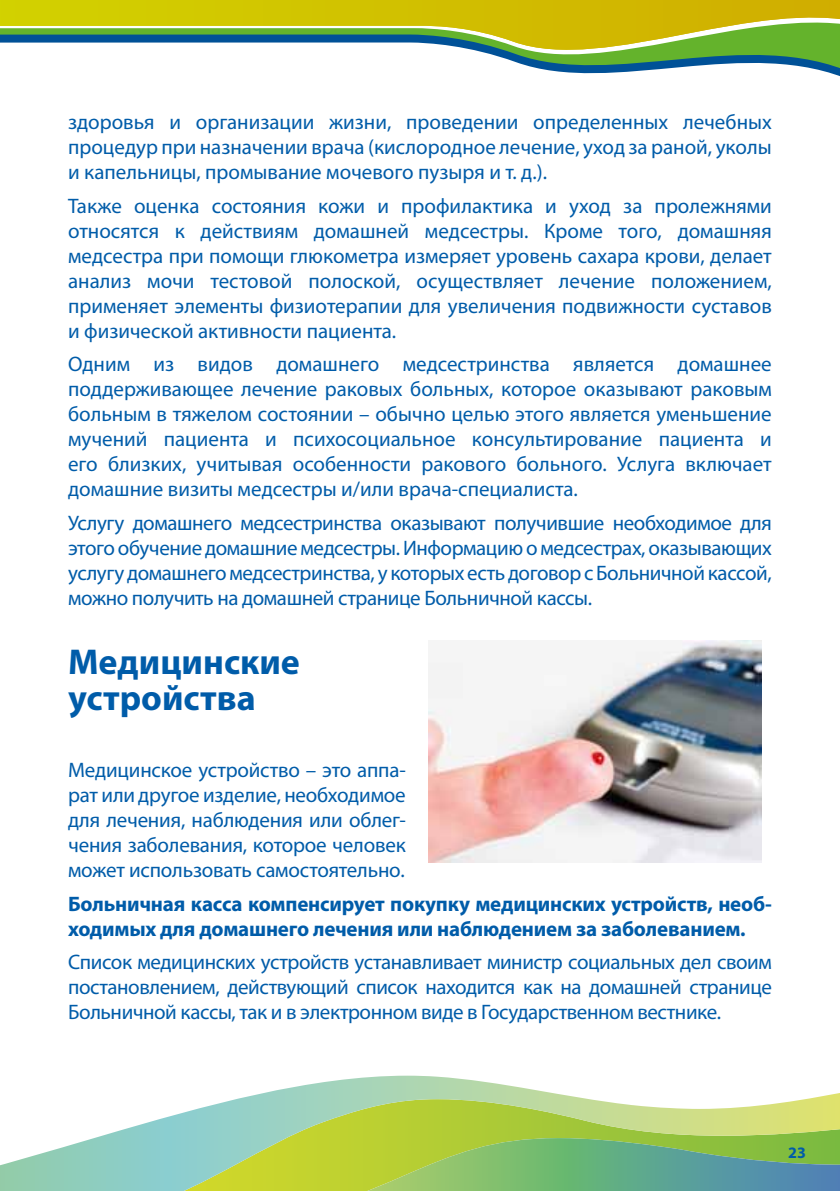
<style>
.page{position:relative;width:840px;height:1191px;background:#fff}
.page>*{position:absolute;margin:0;border:0;box-sizing:border-box;transform-origin:0 0}
.t1{font:700 36px/36px "Myriad Pro";color:#005ca9}
.t2{font:21px/25px "Myriad Pro";letter-spacing:-.005em;color:#005ca9;text-align:justify}
.t3{font:700 21px/25px "Myriad Pro";letter-spacing:-.01em;color:#005ca9}
.t4{font:700 16px "Myriad Pro";color:#005ca9}
</style>
<div class="page">
<img style="left:428px;top:641px;width:332px;height:221px">
<svg style="left:0;top:1075px;width:839px;height:116px"></svg>
<img style="left:319px;top:1099px;width:403px;height:36px">
<svg style="left:504px;top:58px;width:335px;height:17px"></svg>
<svg style="left:0;top:0;width:839px;height:58px"></svg>
<p class="t2" style="left:68px;top:109px;width:705px">здоровья и организации жизни, проведении определенных лечебных процедур при назначении врача (кислородное лечение, уход за раной, уколы и капельницы, промывание мочевого пузыря и т. д.).</p>
<p class="t2" style="left:68px;top:193px;width:705px">Также оценка состояния кожи и профилактика и уход за пролежнями относятся к действиям домашней медсестры. Кроме того, домашняя медсестра при помощи глюкометра измеряет уровень сахара крови, делает анализ мочи тестовой полоской, осуществляет лечение положением, применяет элементы физиотерапии для увеличения подвижности суставов и физической активности пациента.</p>
<p class="t2" style="left:68px;top:351px;width:705px">Одним из видов домашнего медсестринства является домашнее поддерживающее лечение раковых больных, которое оказывают раковым больным в тяжелом состоянии – обычно целью этого является уменьшение мучений пациента и психосоциальное консультирование пациента и его близких, учитывая особенности ракового больного. Услуга включает домашние визиты медсестры и/или врача-специалиста.</p>
<p class="t2" style="left:68px;top:510px;width:705px">Услугу домашнего медсестринства оказывают получившие необходимое для этого обучение домашние медсестры. Информацию о медсестрах, оказывающих услугу домашнего медсестринства, у которых есть договор с Больничной кассой, можно получить на домашней странице Больничной кассы.</p>
<h1 class="t1" style="left:68px;top:643px;width:233px">Медицинские устройства</h1>
<p class="t2" style="left:68px;top:757px;width:339px">Медицинское устройство – это аппа&shy;рат или другое изделие, необходимое для лечения, наблюдения или облег&shy;чения заболевания, которое человек может использовать самостоятельно.</p>
<p class="t3" style="left:68px;top:890px;width:704px">Больничная касса компенсирует покупку медицинских устройств, необ&shy;ходимых для домашнего лечения или наблюдением за заболеванием.</p>
<p class="t2" style="left:68px;top:949px;width:705px">Список медицинских устройств устанавливает министр социальных дел своим постановлением, действующий список находится как на домашней странице Больничной кассы, так и в электронном виде в Государственном вестнике.</p>
<p class="t4" style="left:787px;top:1142px;width:19px">23</p>
</div>
